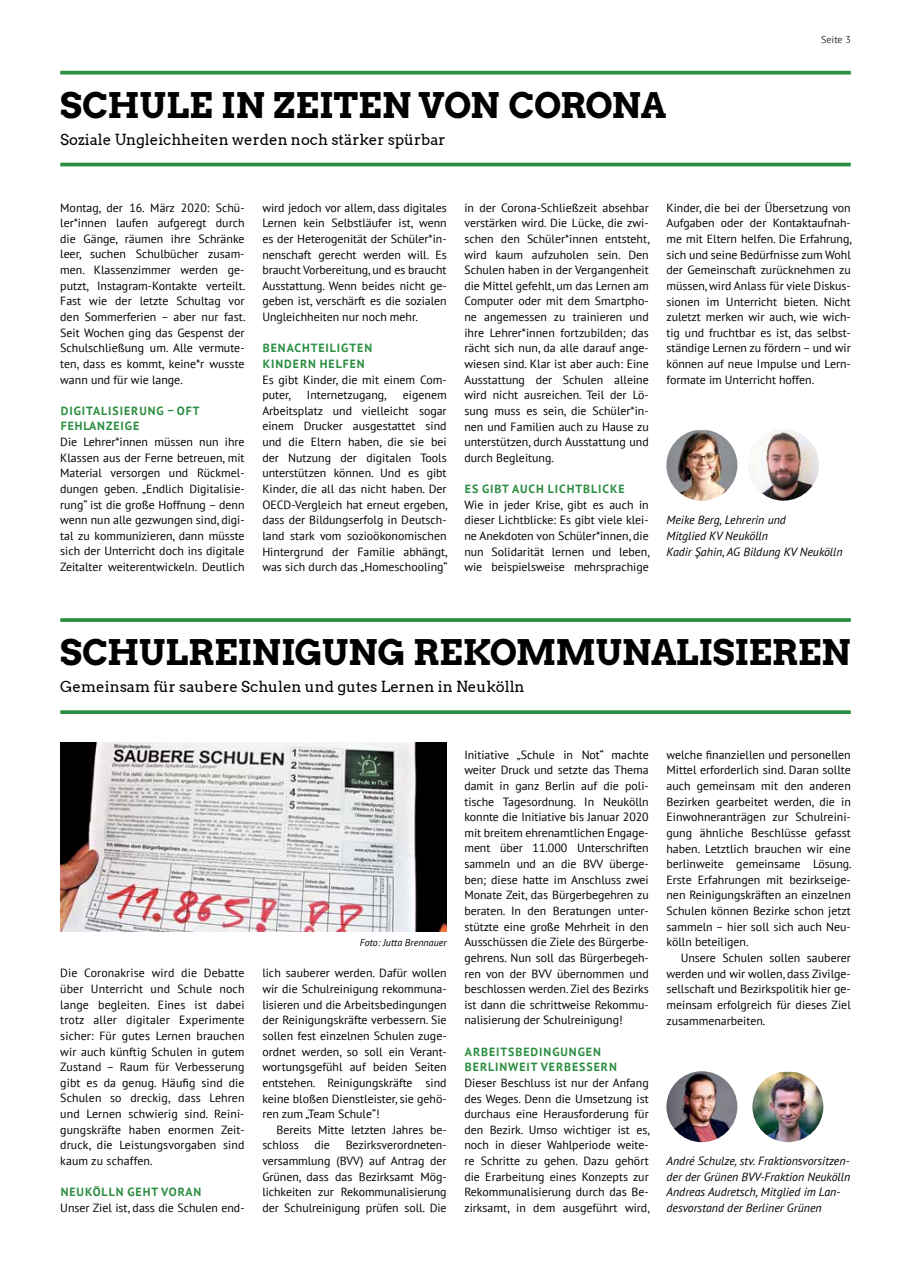
<style>
.page{position:relative;width:904px;height:1276px;background:#fff}
.page>*{position:absolute;margin:0;border:0;box-sizing:border-box;transform-origin:0 0}
.t1{font:35px "Arvo Gruen";letter-spacing:-.01em;color:#000}
.t2{font:15px "Arvo";color:#000}
.t3{font:11.88px/15.6px "PT Sans";color:#000;text-align:justify}
.t4{font:italic 11.88px/15.6px "PT Sans";color:#000}
.t5{font:700 11.88px/15.6px "PT Sans";letter-spacing:.08em;color:#2c8e41}
.t6{font:italic 10px "PT Sans";color:#000}
.t7{font:10px "PT Sans";color:#39342f}
</style>
<div class="page">
<svg style="left:60px;top:71px;width:790px;height:4px;background:#449b56"></svg>
<hr style="left:60px;top:163px;width:790px;height:3px;background:#2c8e41">
<img style="left:666px;top:430px;width:71px;height:70px">
<img style="left:748px;top:430px;width:71px;height:70px;border-radius:35px">
<svg style="left:60px;top:618px;width:790px;height:4px;background:#38944c"></svg>
<svg style="left:60px;top:710px;width:790px;height:4px;background:#3a954e"></svg>
<img style="left:752px;top:1072px;width:71px;height:70px">
<img style="left:666px;top:1071px;width:71px;height:71px;border-radius:35px">
<img style="left:60px;top:743px;width:386px;height:188px">
<h1 class="t1" style="left:60px;top:81px;width:607px">SCHULE IN ZEITEN VON CORONA</h1>
<p class="t2" style="left:60px;top:130px;width:387px">Soziale Ungleichheiten werden noch stärker spürbar</p>
<p class="t7" style="left:821px;top:33px;width:31px">Seite 3</p>
<p class="t3" style="left:60px;top:199px;width:187px">Montag, der 16. März 2020: Schü&shy;ler*innen laufen aufgeregt durch die Gänge, räumen ihre Schränke leer, suchen Schulbücher zusam&shy;men. Klassenzimmer werden ge&shy;putzt, Instagram-Kontakte verteilt.<br>Fast wie der letzte Schultag vor den Sommerferien – aber nur fast.<br>Seit Wochen ging das Gespenst der Schulschließung um. Alle vermute&shy;ten, dass es kommt, keine*r wusste wann und für wie lange.</p>
<p class="t5" style="left:61px;top:402px;width:140px">DIGITALISIERUNG – OFT<br>FEHLANZEIGE</p>
<p class="t3" style="left:60px;top:434px;width:186px">Die Lehrer*innen müssen nun ihre Klassen aus der Ferne betreuen, mit Material versorgen und Rückmel&shy;dungen geben. „Endlich Digitalisie&shy;rung“ ist die große Hoffnung – denn wenn nun alle gezwungen sind, digi&shy;tal zu kommunizieren, dann müsste sich der Unterricht doch ins digitale Zeitalter weiterentwickeln. Deutlich</p>
<p class="t3" style="left:262px;top:199px;width:186px">wird jedoch vor allem, dass digitales Lernen kein Selbstläufer ist, wenn es der Heterogenität der Schüler*in&shy;nenschaft gerecht werden will. Es braucht Vorbereitung, und es braucht Ausstattung. Wenn beides nicht ge&shy;geben ist, verschärft es die sozialen Ungleichheiten nur noch mehr.</p>
<p class="t5" style="left:263px;top:340px;width:111px">BENACHTEILIGTEN<br>KINDERN HELFEN</p>
<p class="t3" style="left:262px;top:371px;width:186px">Es gibt Kinder, die mit einem Com&shy;puter,</p>
<p class="t3" style="left:262px;top:387px;width:187px;text-indent:140px">eigenem Arbeitsplatz und vielleicht sogar einem Drucker ausgestattet sind und die Eltern haben, die sie bei der Nutzung der digitalen Tools unterstützen können. Und es gibt Kinder, die all das nicht haben. Der OECD-Vergleich hat erneut ergeben, dass der Bildungserfolg in Deutsch&shy;land stark vom sozioökonomischen Hintergrund der Familie abhängt, was sich durch das „Homeschooling“</p>
<p class="t3" style="left:307px;top:387px;width:81px">Internetzugang,</p>
<p class="t3" style="left:464px;top:199px;width:187px">in der Corona-Schließzeit absehbar verstärken wird. Die Lücke, die zwi&shy;schen den Schüler*innen entsteht, wird kaum aufzuholen sein. Den Schulen haben in der Vergangenheit die Mittel gefehlt, um das Lernen am Computer oder mit dem Smartpho&shy;ne angemessen zu trainieren und ihre Lehrer*innen fortzubilden; das rächt sich nun, da alle darauf ange&shy;wiesen sind. Klar ist aber auch: Eine Ausstattung der Schulen alleine wird nicht ausreichen. Teil der Lö&shy;sung muss es sein, die Schüler*in&shy;nen und Familien auch zu Hause zu unterstützen, durch Ausstattung und durch Begleitung.</p>
<p class="t5" style="left:465px;top:481px;width:161px">ES GIBT AUCH LICHTBLICKE</p>
<p class="t3" style="left:464px;top:496px;width:187px">Wie in jeder Krise, gibt es auch in dieser Lichtblicke: Es gibt viele klei&shy;ne Anekdoten von Schüler*innen, die nun Solidarität lernen und leben, wie beispielsweise mehrsprachige</p>
<p class="t3" style="left:666px;top:199px;width:187px">Kinder, die bei der Übersetzung von Aufgaben oder der Kontaktaufnah&shy;me mit Eltern helfen. Die Erfahrung, sich und seine Bedürfnisse zum Wohl der Gemeinschaft zurücknehmen zu müssen, wird Anlass für viele Diskus&shy;sionen im Unterricht bieten. Nicht zuletzt merken wir auch, wie wich&shy;tig und fruchtbar es ist, das selbst&shy;ständige Lernen zu fördern – und wir können auf neue Impulse und Lern&shy;formate im Unterricht hoffen.</p>
<p class="t4" style="left:666px;top:512px;width:178px">Meike Berg, Lehrerin und<br>Mitglied KV Neukölln<br>Kadir Şahin, AG Bildung KV Neukölln</p>
<h1 class="t1" style="left:60px;top:628px;width:792px">SCHULREINIGUNG REKOMMUNALISIEREN</h1>
<p class="t2" style="left:60px;top:677px;width:466px">Gemeinsam für saubere Schulen und gutes Lernen in Neukölln</p>
<p class="t3" style="left:60px;top:965px;width:186px">Die Coronakrise wird die Debatte über Unterricht und Schule noch lange begleiten. Eines ist dabei trotz aller digitaler Experimente sicher: Für gutes Lernen brauchen wir auch künftig Schulen in gutem Zustand – Raum für Verbesserung gibt es da genug. Häufig sind die Schulen so dreckig, dass Lehren und Lernen schwierig sind. Reini&shy;gungskräfte haben enormen Zeit&shy;druck, die Leistungsvorgaben sind kaum zu schaffen.</p>
<p class="t5" style="left:61px;top:1184px;width:142px">NEUKÖLLN GEHT VORAN</p>
<p class="t3" style="left:60px;top:1199px;width:186px">Unser Ziel ist, dass die Schulen end-</p>
<p class="t6" style="left:360px;top:936px;width:88px">Foto: Jutta Brennauer</p>
<p class="t3" style="left:262px;top:965px;width:186px">lich sauberer werden. Dafür wollen wir die Schulreinigung rekommuna&shy;lisieren und die Arbeitsbedingungen der Reinigungskräfte verbessern. Sie sollen fest einzelnen Schulen zuge&shy;ordnet werden, so soll ein Verant&shy;wortungsgefühl auf beiden Seiten entstehen. Reinigungskräfte sind keine bloßen Dienstleister, sie gehö&shy;ren zum „Team Schule“!</p>
<p class="t3" style="left:262px;top:1121px;width:186px;text-indent:14px">Bereits Mitte letzten Jahres be&shy;schloss</p>
<p class="t3" style="left:262px;top:1137px;width:186px;text-indent:83px">Bezirksverordneten&shy;versammlung (BVV) auf Antrag der Grünen, dass das Bezirksamt Mög&shy;lichkeiten zur Rekommunalisierung der Schulreinigung prüfen soll. Die</p>
<p class="t3" style="left:314px;top:1137px;width:17px">die</p>
<p class="t3" style="left:464px;top:746px;width:186px">Initiative „Schule in Not“ machte weiter Druck und setzte das Thema damit in ganz Berlin auf die poli&shy;tische Tagesordnung. In Neukölln konnte die Initiative bis Januar 2020 mit breitem ehrenamtlichen Engage&shy;ment über 11.000 Unterschriften sammeln und an die BVV überge&shy;ben; diese hatte im Anschluss zwei Monate Zeit, das Bürgerbegehren zu beraten. In den Beratungen unter&shy;stützte eine große Mehrheit in den Ausschüssen die Ziele des Bürgerbe&shy;gehrens. Nun soll das Bürgerbegeh&shy;ren von der BVV übernommen und beschlossen werden. Ziel des Bezirks ist dann die schrittweise Rekommu&shy;nalisierung der Schulreinigung!</p>
<p class="t5" style="left:465px;top:1043px;width:153px">ARBEITSBEDINGUNGEN<br>BERLINWEIT VERBESSERN</p>
<p class="t3" style="left:464px;top:1074px;width:187px">Dieser Beschluss ist nur der Anfang des Weges. Denn die Umsetzung ist durchaus eine Herausforderung für den Bezirk. Umso wichtiger ist es, noch in dieser Wahlperiode weite&shy;re Schritte zu gehen. Dazu gehört die Erarbeitung eines Konzepts zur Rekommunalisierung durch das Be&shy;zirksamt, in dem ausgeführt wird,</p>
<p class="t3" style="left:666px;top:746px;width:187px">welche finanziellen und personellen Mittel erforderlich sind. Daran sollte auch gemeinsam mit den anderen Bezirken gearbeitet werden, die in Einwohneranträgen zur Schulreini&shy;gung ähnliche Beschlüsse gefasst haben. Letztlich brauchen wir eine berlinweite gemeinsame Lösung.<br>Erste Erfahrungen mit bezirkseige&shy;nen Reinigungskräften an einzelnen Schulen können Bezirke schon jetzt sammeln – hier soll sich auch Neu&shy;kölln beteiligen.</p>
<p class="t3" style="left:666px;top:949px;width:186px;text-indent:14px">Unsere Schulen sollen sauberer werden und wir wollen, dass Zivilge&shy;sellschaft und Bezirkspolitik hier ge&shy;meinsam erfolgreich für dieses Ziel zusammenarbeiten.</p>
<p class="t4" style="left:666px;top:1153px;width:185px">André Schulze, stv. Fraktionsvorsitzen&shy;der der Grünen BVV-Fraktion Neukölln Andreas Audretsch, Mitglied im Lan&shy;desvorstand der Berliner Grünen</p>
</div>
